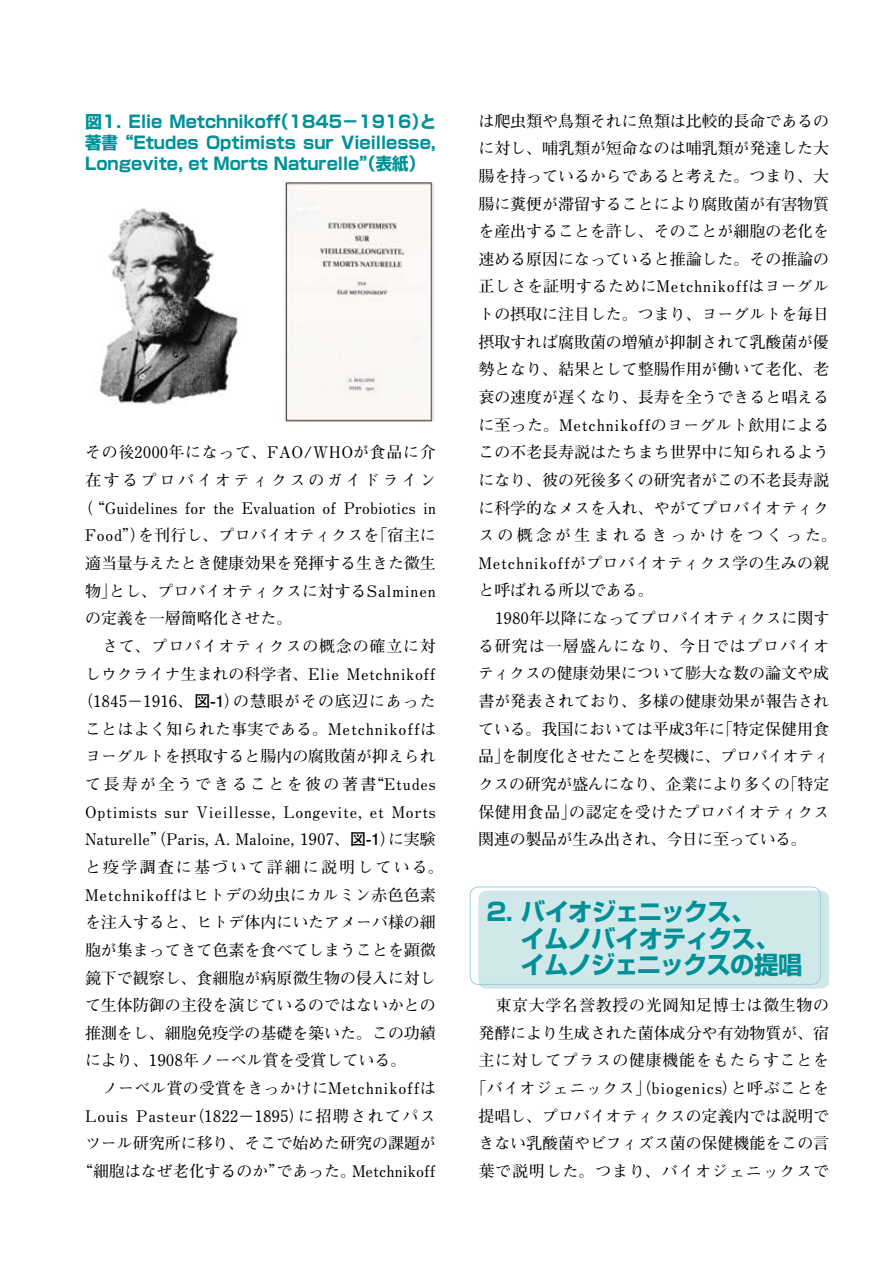
<style>
.page{position:relative;width:893px;height:1263px;background:#fff}
.page>*{position:absolute;margin:0;border:0;box-sizing:border-box;transform-origin:0 0}
.t1{font:700 24.45px/26.5px "Shin Go Pro";letter-spacing:-.04em;color:#009098}
.t2{font:700 16.95px/21.3px "Shin Go Pro";color:#009098;text-align:justify}
.t3{font:700 15.9px/27.6px "Futo Min A101 Pro";color:#000}
.t4{font:700 15.9px/27.6px "Futo Min A101 Pro";letter-spacing:.035em;color:#000;text-align:right}
.t5{font:700 15.9px "Futo Min A101 Pro";letter-spacing:.045em;color:#000}
.t6{font:700 15.9px "Futo Min A101 Pro";letter-spacing:.05em;color:#000}
.t7{font:700 15.9px "Futo Min A101 Pro";letter-spacing:.03em;color:#000}
.t8{font:700 15.9px "Futo Min A101 Pro";letter-spacing:.065em;color:#000}
.t9{font:700 15.9px "Futo Min A101 Pro";letter-spacing:.02em;color:#000}
.t10{font:700 15.9px "Futo Min A101 Pro";letter-spacing:.15em;color:#000}
.t11{font:700 15.9px "Futo Min A101 Pro";letter-spacing:.14em;color:#000}
.t12{font:700 15.9px "Futo Min A101 Pro";letter-spacing:.165em;color:#000}
.s1{font-family:"Futo Go B101 Pro"}
</style>
<div class="page">
<div style="left:478px;top:890px;width:351px;height:99px;background:#d1e8ea;border-radius:9px"></div>
<div style="left:470px;top:887px;width:351px;height:98px;border:1px solid #9cd0d4;border-radius:9px"></div>
<img style="left:99px;top:181px;width:335px;height:241px">
<p class="t2" style="left:85px;top:109px;width:352px">図1. Elie Metchnikoff（1845−1916）と著書“Etudes Optimists sur Vieillesse, Longevite, et Morts Naturelle”（表紙）</p>
<p class="t5" style="left:85px;top:440px;width:352px">その後2000年になって、FAO/WHOが食品に介</p>
<p class="t12" style="left:85px;top:468px;width:352px">在するプロバイオティクスのガイドライン</p>
<p class="t3" style="left:77px;top:492px;width:360px">（“Guidelines for the Evaluation of Probiotics in</p>
<p class="t3" style="left:85px;top:520px;width:352px">Food”）を刊行し、プロバイオティクスを「宿主に</p>
<p class="t3" style="left:85px;top:547px;width:352px">適当量与えたとき健康効果を発揮する生きた微生</p>
<p class="t3" style="left:85px;top:575px;width:352px">物」とし、プロバイオティクスに対するSalminen</p>
<p class="t3" style="left:85px;top:602px;width:209px">の定義を一層簡略化させた。</p>
<p class="t6" style="left:102px;top:633px;width:335px">さて、プロバイオティクスの概念の確立に対</p>
<p class="t7" style="left:85px;top:661px;width:352px">しウクライナ生まれの科学者、Elie Metchnikoff</p>
<p class="t8" style="left:77px;top:689px;width:360px">（1845−1916、<span class="s1">図-1</span>）の慧眼がその底辺にあった</p>
<p class="t9" style="left:85px;top:716px;width:352px">ことはよく知られた事実である。Metchnikoffは</p>
<p class="t3" style="left:85px;top:741px;width:352px">ヨーグルトを摂取すると腸内の腐敗菌が抑えられ</p>
<p class="t10" style="left:85px;top:772px;width:352px">て長寿が全うできることを彼の著書“Etudes</p>
<p class="t5" style="left:85px;top:799px;width:352px">Optimists sur Vieillesse, Longevite, et Morts</p>
<p class="t3" style="left:85px;top:824px;width:352px">Naturelle”（Paris, A. Maloine, 1907、<span class="s1">図-1</span>）に実験</p>
<p class="t11" style="left:85px;top:855px;width:360px">と疫学調査に基づいて詳細に説明している。</p>
<p class="t3" style="left:85px;top:879px;width:352px">Metchnikoffはヒトデの幼虫にカルミン赤色色素</p>
<p class="t3" style="left:85px;top:906px;width:352px">を注入すると、ヒトデ体内にいたアメーバ様の細</p>
<p class="t3" style="left:85px;top:934px;width:352px">胞が集まってきて色素を食べてしまうことを顕微</p>
<p class="t3" style="left:85px;top:962px;width:352px">鏡下で観察し、食細胞が病原微生物の侵入に対し</p>
<p class="t3" style="left:85px;top:989px;width:352px">て生体防御の主役を演じているのではないかとの</p>
<p class="t3" style="left:85px;top:1017px;width:352px">推測をし、細胞免疫学の基礎を築いた。この功績</p>
<p class="t3" style="left:85px;top:1045px;width:323px">により、1908年ノーベル賞を受賞している。</p>
<p class="t3" style="left:102px;top:1072px;width:335px">ノーベル賞の受賞をきっかけにMetchnikoffは</p>
<p class="t6" style="left:85px;top:1103px;width:352px">Louis Pasteur（1822−1895）に招聘されてパス</p>
<p class="t3" style="left:85px;top:1128px;width:352px">ツール研究所に移り、そこで始めた研究の課題が</p>
<p class="t3" style="left:77px;top:1155px;width:360px">“細胞はなぜ老化するのか”であった。Metchnikoff</p>
<p class="t3" style="left:478px;top:105px;width:360px">は爬虫類や鳥類それに魚類は比較的長命であるのに対し、哺乳類が短命なのは哺乳類が発達した大腸を持っているからであると考えた。つまり、大腸に糞便が滞留することにより腐敗菌が有害物質を産出することを許し、そのことが細胞の老化を速める原因になっていると推論した。その推論の正しさを証明するためにMetchnikoffはヨーグルトの摂取に注目した。つまり、ヨーグルトを毎日摂取すれば腐敗菌の増殖が抑制されて乳酸菌が優勢となり、結果として整腸作用が働いて老化、老衰の速度が遅くなり、長寿を全うできると唱えるに至った。Metchnikoffのヨーグルト飲用によるこの不老長寿説はたちまち世界中に知られるようになり、彼の死後多くの研究者がこの不老長寿説に科学的なメスを入れ、やがてプロバイオティクスの概念が生まれるきっかけをつくった。<br>Metchnikoffがプロバイオティクス学の生みの親と呼ばれる所以である。</p>
<p class="t3" style="left:478px;top:602px;width:353px;text-align:justify;text-indent:17px">1980年以降になってプロバイオティクスに関する研究は一層盛んになり、今日ではプロバイオティクスの健康効果について膨大な数の論文や成書が発表されており、多様の健康効果が報告されている。我国においては平成3年に「特定保健用食品」を制度化させたことを契機に、プロバイオティクスの研究が盛んになり、企業により多くの「特定保健用食品」の認定を受けたプロバイオティクス関連の製品が生み出され、今日に至っている。</p>
<h1 class="t1" style="left:521px;top:896px;width:284px;text-indent:-34px">2. バイオジェニックス、<br>イムノバイオティクス、イムノジェニックスの提唱</h1>
<p class="t4" style="left:470px;top:989px;width:360px">東京大学名誉教授の光岡知足博士は微生物の<br>発酵により生成された菌体成分や有効物質が、宿主に対してプラスの健康機能をもたらすことを「バイオジェニックス」（biogenics）と呼ぶことを提唱し、プロバイオティクスの定義内では説明できない乳酸菌やビフィズス菌の保健機能をこの言葉で説明した。つまり、バイオジェニックスで</p>
</div>
